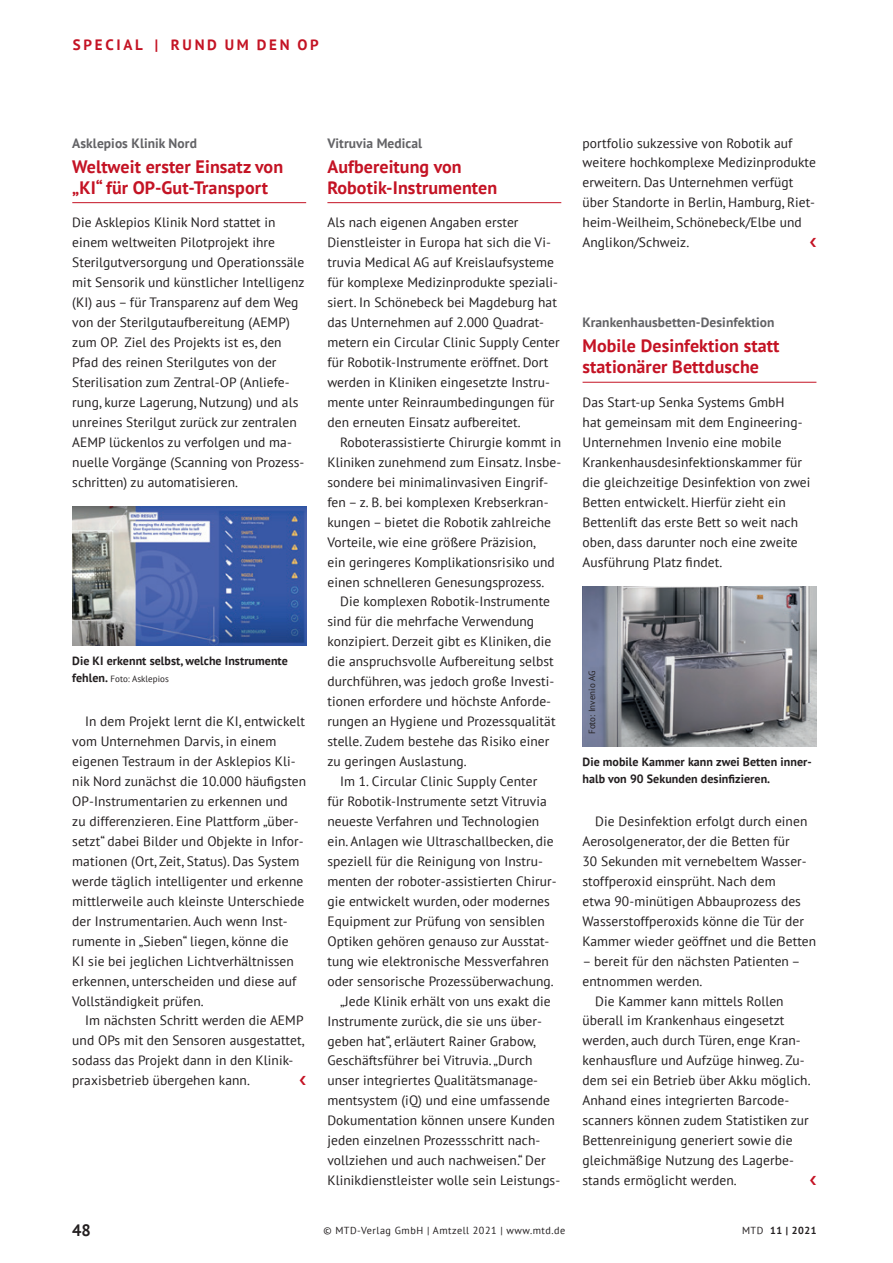
<style>
.page{position:relative;width:893px;height:1263px;background:#fff}
.page>*{position:absolute;margin:0;border:0;box-sizing:border-box;transform-origin:0 0}
.t1{font:700 18px/21px "PT Sans";letter-spacing:.005em;color:#c41324}
.t2{font:700 16.5px "PT Sans";color:#231f20}
.t3{font:700 15px "PT Sans";letter-spacing:.18em;color:#c41324}
.t4{font:13.5px/20px "PT Sans";letter-spacing:.005em;color:#231f20}
.t5{font:700 13.5px "PT Sans";letter-spacing:.005em;color:#636366}
.t6{font:700 12px/16.5px "PT Sans";letter-spacing:.005em;color:#231f20}
.t7{font:10.2px "PT Sans";letter-spacing:.05em;color:#231f20}
.t8{font:700 10.2px "PT Sans";letter-spacing:.05em;color:#231f20}
.t9{font:9px "PT Sans";letter-spacing:.005em;color:#231f20}
.s1{font-weight:700;font-size:12px}
.s2{font-weight:400}
</style>
<div class="page">
<hr style="left:583px;top:382px;width:233px;height:1px;background:#c41324">
<img style="left:583px;top:587px;width:233px;height:159px">
<hr style="left:72px;top:202px;width:234px;height:1px;background:#c41324">
<img style="left:72px;top:506px;width:234px;height:140px">
<hr style="left:327px;top:202px;width:234px;height:1px;background:#c41324">
<p class="t3" style="left:73px;top:34px;width:247px">SPECIAL | RUND UM DEN OP</p>
<p class="t5" style="left:72px;top:134px;width:126px">Asklepios Klinik Nord</p>
<h1 class="t1" style="left:72px;top:156px;width:212px">Weltweit erster Einsatz von „KI“ für OP-Gut-Transport</h1>
<p class="t4" style="left:72px;top:212px;width:234px">Die Asklepios Klinik Nord stattet in einem weltweiten Pilotprojekt ihre Sterilgutversorgung und Operationssäle mit Sensorik und künstlicher Intelligenz (KI) aus – für Transparenz auf dem Weg von der Sterilgutaufbereitung (AEMP) zum OP. Ziel des Projekts ist es, den Pfad des reinen Sterilgutes von der Sterilisation zum Zentral-OP (Anliefe&shy;rung, kurze Lagerung, Nutzung) und als unreines Sterilgut zurück zur zentralen AEMP lückenlos zu verfolgen und ma&shy;nuelle Vorgänge (Scanning von Prozess&shy;schritten) zu automatisieren.</p>
<p class="t6" style="left:72px;top:653px;width:217px">Die KI erkennt selbst, welche Instrumente</p>
<p class="t9" style="left:72px;top:673px;width:98px"><span class="s1">fehlen.</span> Foto: Asklepios</p>
<p class="t4" style="left:72px;top:711px;width:235px;text-indent:13px">In dem Projekt lernt die KI, entwickelt vom Unternehmen Darvis, in einem eigenen Testraum in der Asklepios Kli&shy;nik Nord zunächst die 10.000 häufigsten OP-Instrumentarien zu erkennen und<br>zu differenzieren. Eine Plattform „über&shy;setzt“ dabei Bilder und Objekte in Infor&shy;mationen (Ort, Zeit, Status). Das System werde täglich intelligenter und erkenne mittlerweile auch kleinste Unterschiede der Instrumentarien. Auch wenn Inst&shy;rumente in „Sieben“ liegen, könne die<br>KI sie bei jeglichen Lichtverhältnissen erkennen, unterscheiden und diese auf Vollständigkeit prüfen.</p>
<p class="t4" style="left:72px;top:1010px;width:234px;text-indent:13px">Im nächsten Schritt werden die AEMP und OPs mit den Sensoren ausgestattet, sodass das Projekt dann in den Klinik&shy;praxisbetrieb übergehen kann.</p>
<p class="t5" style="left:327px;top:134px;width:96px">Vitruvia Medical</p>
<h1 class="t1" style="left:327px;top:156px;width:171px">Aufbereitung von<br>Robotik-Instrumenten</h1>
<p class="t4" style="left:327px;top:212px;width:234px">Als nach eigenen Angaben erster Dienstleister in Europa hat sich die Vi&shy;truvia Medical AG auf Kreislaufsysteme für komplexe Medizinprodukte speziali&shy;siert. In Schönebeck bei Magdeburg hat das Unternehmen auf 2.000 Quadrat&shy;metern ein Circular Clinic Supply Center für Robotik-Instrumente eröffnet. Dort werden in Kliniken eingesetzte Instru&shy;mente unter Reinraumbedingungen für den erneuten Einsatz aufbereitet.</p>
<p class="t4" style="left:327px;top:432px;width:235px;text-indent:13px">Roboterassistierte Chirurgie kommt in Kliniken zunehmend zum Einsatz. Insbe&shy;sondere bei minimalinvasiven Eingrif&shy;fen – z. B. bei komplexen Krebserkran&shy;kungen – bietet die Robotik zahlreiche Vorteile, wie eine größere Präzision,<br>ein geringeres Komplikationsrisiko und einen schnelleren Genesungsprozess.</p>
<p class="t4" style="left:327px;top:591px;width:230px;text-indent:13px">Die komplexen Robotik-Instrumente sind für die mehrfache Verwendung konzipiert. Derzeit gibt es Kliniken, die die anspruchsvolle Aufbereitung selbst durchführen, was jedoch große Investi&shy;tionen erfordere und höchste Anforde&shy;rungen an Hygiene und Prozessqualität stelle. Zudem bestehe das Risiko einer zu geringen Auslastung.</p>
<p class="t4" style="left:340px;top:771px;width:199px">Im 1. Circular Clinic Supply Center</p>
<p class="t4" style="left:327px;top:791px;width:221px">für Robotik-Instrumente setzt Vitruvia</p>
<p class="t4" style="left:327px;top:811px;width:213px">neueste Verfahren und Technologien</p>
<p class="t4" style="left:327px;top:831px;width:228px">ein. Anlagen wie Ultraschallbecken, die</p>
<p class="t4" style="left:327px;top:851px;width:217px">speziell für die Reinigung von Instru-</p>
<p class="t4" style="left:327px;top:871px;width:231px">menten der roboter-assistierten Chirur-</p>
<p class="t4" style="left:327px;top:891px;width:224px">gie entwickelt wurden, oder modernes</p>
<p class="t4" style="left:327px;top:911px;width:219px">Equipment zur Prüfung von sensiblen</p>
<p class="t4" style="left:327px;top:931px;width:223px">Optiken gehören genauso zur Ausstat-</p>
<p class="t4" style="left:327px;top:951px;width:223px">tung wie elektronische Messverfahren</p>
<p class="t4" style="left:327px;top:970px;width:228px">oder sensorische Prozessüberwachung.</p>
<p class="t4" style="left:340px;top:990px;width:212px">„Jede Klinik erhält von uns exakt die</p>
<p class="t4" style="left:327px;top:1010px;width:216px">Instrumente zurück, die sie uns über-</p>
<p class="t4" style="left:327px;top:1030px;width:210px">geben hat“, erläutert Rainer Grabow,</p>
<p class="t4" style="left:327px;top:1050px;width:207px">Geschäftsführer bei Vitruvia. „Durch</p>
<p class="t4" style="left:327px;top:1070px;width:212px">unser integriertes Qualitätsmanage-</p>
<p class="t4" style="left:327px;top:1090px;width:224px">mentsystem (iQ) und eine umfassende</p>
<p class="t4" style="left:327px;top:1110px;width:229px">Dokumentation können unsere Kunden</p>
<p class="t4" style="left:327px;top:1130px;width:214px">jeden einzelnen Prozessschritt nach-</p>
<p class="t4" style="left:327px;top:1150px;width:220px">vollziehen und auch nachweisen.“ Der</p>
<p class="t4" style="left:327px;top:1170px;width:234px">Klinikdienstleister wolle sein Leistungs-</p>
<p class="t4" style="left:583px;top:132px;width:235px">portfolio sukzessive von Robotik auf weitere hochkomplexe Medizinprodukte erweitern. Das Unternehmen verfügt über Standorte in Berlin, Hamburg, Riet&shy;heim-Weilheim, Schönebeck/Elbe und Anglikon/Schweiz.</p>
<p class="t5" style="left:583px;top:313px;width:193px">Krankenhausbetten-Desinfektion</p>
<h1 class="t1" style="left:583px;top:335px;width:198px">Mobile Desinfektion statt stationärer Bettdusche</h1>
<p class="t4" style="left:583px;top:392px;width:229px">Das Start-up Senka Systems GmbH<br>hat gemeinsam mit dem Engineering-Unternehmen Invenio eine mobile Krankenhausdesinfektionskammer für die gleichzeitige Desinfektion von zwei Betten entwickelt. Hierfür zieht ein Bettenlift das erste Bett so weit nach oben, dass darunter noch eine zweite Ausführung Platz findet.</p>
<p class="t9" style="left:586px;top:734px;width:65px;rotate:-90deg">Foto: Invenio AG</p>
<p class="t6" style="left:583px;top:754px;width:231px">Die mobile Kammer kann zwei Betten inner&shy;halb von 90 Sekunden desinfizieren.</p>
<p class="t4" style="left:583px;top:811px;width:235px;text-indent:13px">Die Desinfektion erfolgt durch einen Aerosolgenerator, der die Betten für<br>30 Sekunden mit vernebeltem Wasser&shy;stoffperoxid einsprüht. Nach dem<br>etwa 90-minütigen Abbauprozess des Wasserstoffperoxids könne die Tür der Kammer wieder geöffnet und die Betten</p>
<p class="t4" style="left:583px;top:950px;width:219px">– bereit für den nächsten Patienten – entnommen werden.</p>
<p class="t4" style="left:583px;top:990px;width:229px;text-indent:13px">Die Kammer kann mittels Rollen überall im Krankenhaus eingesetzt werden, auch durch Türen, enge Kran&shy;kenhausflure und Aufzüge hinweg. Zu&shy;dem sei ein Betrieb über Akku möglich.<br>Anhand eines integrierten Barcode&shy;scanners können zudem Statistiken zur Bettenreinigung generiert sowie die gleichmäßige Nutzung des Lagerbe&shy;stands ermöglicht werden.</p>
<p class="t2" style="left:72px;top:1219px;width:20px">48</p>
<p class="t7" style="left:323px;top:1224px;width:243px">© MTD-Verlag GmbH | Amtzell 2021 | www.mtd.de</p>
<p class="t8" style="left:742px;top:1224px;width:76px"><span class="s2">MTD</span> 11 | 2021</p>
</div>
